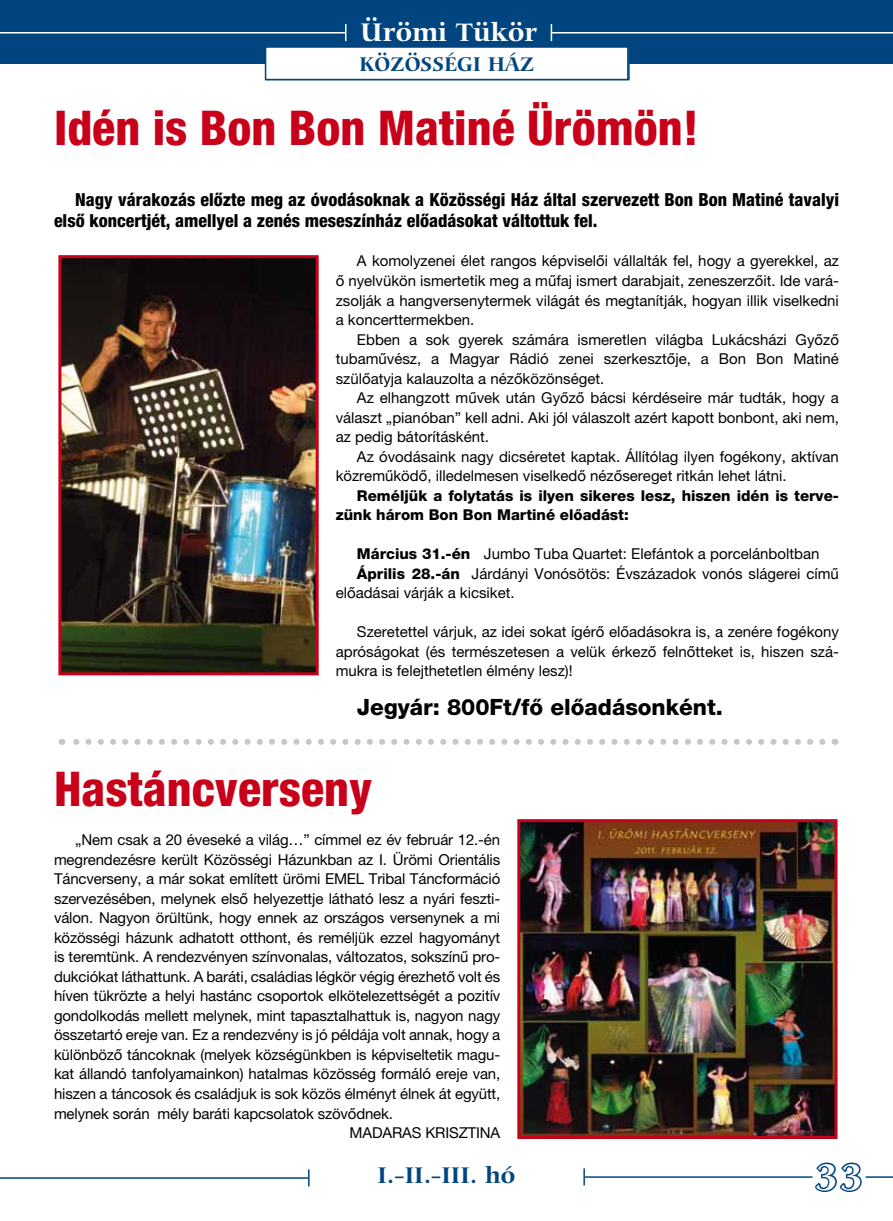
<style>
.page{position:relative;width:893px;height:1221px;background:#fff}
.page>*{position:absolute;margin:0;border:0;box-sizing:border-box;transform-origin:0 0}
.t1{font:800 condensed 48px "Helvetica Neue";color:#c90019}
.t2{font:39px "Carmina HU Bold";color:#fff}
.t3{font:27px "Carmina HU Bold";color:#fff}
.t4{font:24px "Carmina HU Bold";color:#00457f}
.t5{font:800 22.5px "Helvetica Neue";color:#000}
.t6{font:21px "Carmina HU Bold";color:#00457f}
.t7{font:800 condensed 18px/21.6px "Helvetica Neue";color:#000}
.t8{font:15px/19.5px "Helvetica Neue";letter-spacing:-.01em;color:#000;text-align:justify}
.t9{font:800 15px/19.5px "Helvetica Neue";color:#000}
.s1{font-weight:800}
</style>
<div class="page">
<div style="left:0;top:0;width:893px;height:64px;background:#00457f"></div>
<hr style="left:552px;top:32px;width:341px;height:1px;background:#fff">
<hr style="left:0;top:32px;width:345px;height:1px;background:#fff">
<svg style="left:345px;top:24px;width:1px;height:17px"></svg>
<svg style="left:551px;top:24px;width:1px;height:17px"></svg>
<div style="left:266px;top:47px;width:362px;height:33px;background:#fff"></div>
<div style="left:265px;top:46px;width:364px;height:34px;border:2px solid #00457f"></div>
<hr style="left:0;top:1177px;width:309px;height:1px;background:#00457f">
<svg style="left:308px;top:1169px;width:2px;height:17px"></svg>
<hr style="left:585px;top:1176px;width:227px;height:1px;background:#00457f">
<svg style="left:583px;top:1168px;width:2px;height:17px"></svg>
<svg style="left:815px;top:1162px;width:78px;height:30px"></svg>
<img style="left:62px;top:259px;width:253px;height:412px">
<div style="left:58px;top:255px;width:261px;height:420px;border:3px solid #c90019"></div>
<svg style="left:61px;top:739px;width:761px;height:5px"></svg>
<img style="left:521px;top:823px;width:312px;height:311px">
<div style="left:517px;top:819px;width:320px;height:319px;border:3px solid #c90019"></div>
<h3 class="t3" style="left:360px;top:16px;width:178px">ÜRÖMI TÜKÖR</h3>
<h3 class="t6" style="left:359px;top:52px;width:176px">KÖZÖSSÉGI HÁZ</h3>
<h3 class="t6" style="left:426px;top:52px;width:45px">XXX</h3>
<h1 class="t1" style="left:54px;top:98px;width:646px">Idén is Bon Bon Matiné Ürömön!</h1>
<p class="t7" style="left:54px;top:188px;width:786px;text-indent:21px">Nagy várakozás elôzte meg az óvodásoknak a Közösségi Ház által szervezett Bon Bon Matiné tavalyi elsô koncertjét, amellyel a zenés meseszínház elôadásokat váltottuk fel.</p>
<p class="t8" style="left:336px;top:251px;width:505px;text-indent:21px">A komolyzenei élet rangos képviselôi vállalták fel, hogy a gyerekkel, az ô nyelvükön ismertetik meg a mûfaj ismert darabjait, zeneszerzôit. Ide vará&shy;zsolják a hangversenytermek világát és megtanítják, hogyan illik viselkedni a koncerttermekben.</p>
<p class="t8" style="left:336px;top:329px;width:505px;text-indent:21px">Ebben a sok gyerek számára ismeretlen világba Lukácsházi Gyôzô tubamûvész, a Magyar Rádió zenei szerkesztôje, a Bon Bon Matiné szülôatyja kalauzolta a nézôközönséget.</p>
<p class="t8" style="left:336px;top:388px;width:505px;text-indent:21px">Az elhangzott mûvek után Gyôzô bácsi kérdéseire már tudták, hogy a választ „pianóban” kell adni. Aki jól válaszolt azért kapott bonbont, aki nem, az pedig bátorításként.</p>
<p class="t8" style="left:336px;top:446px;width:505px;text-indent:21px">Az óvodásaink nagy dicséretet kaptak. Állítólag ilyen fogékony, aktívan közremûködô, illedelmesen viselkedô nézôsereget ritkán lehet látni.</p>
<p class="t9" style="left:336px;top:485px;width:505px;text-indent:21px">Reméljük a folytatás is ilyen sikeres lesz, hiszen idén is terve&shy;zünk három Bon Bon Martiné elôadást:</p>
<p class="t8" style="left:357px;top:544px;width:464px"><span class="s1">Március 31.-én</span> Jumbo Tuba Quartet: Elefántok a porcelánboltban</p>
<p class="t8" style="left:357px;top:563px;width:483px"><span class="s1">Április 28.-án</span> Járdányi Vonósötös: Évszázadok vonós slágerei címû</p>
<p class="t8" style="left:336px;top:583px;width:180px">elôadásai várják a kicsiket.</p>
<p class="t8" style="left:336px;top:622px;width:505px;text-indent:21px">Szeretettel várjuk, az idei sokat ígérô elôadásokra is, a zenére fogékony apróságokat (és természetesen a velük érkezô felnôtteket is, hiszen szá&shy;mukra is felejthetetlen élmény lesz)!</p>
<h3 class="t5" style="left:357px;top:693px;width:367px">Jegyár: 800Ft/fô elôadásonként.</h3>
<h1 class="t1" style="left:54px;top:759px;width:320px">Hastáncverseny</h1>
<p class="t8" style="left:75px;top:830px;width:426px">„Nem csak a 20 éveseké a világ…” címmel ez év február 12.-én</p>
<p class="t8" style="left:54px;top:849px;width:448px">megrendezésre került Közösségi Házunkban az I. Ürömi Orientális</p>
<p class="t8" style="left:54px;top:869px;width:448px">Táncverseny, a már sokat említett ürömi EMEL Tribal Táncformáció</p>
<p class="t8" style="left:54px;top:888px;width:448px">szervezésében, melynek elsô helyezettje látható lesz a nyári feszti-</p>
<p class="t8" style="left:54px;top:908px;width:448px">válon. Nagyon örültünk, hogy ennek az országos versenynek a mi</p>
<p class="t8" style="left:54px;top:927px;width:448px">közösségi házunk adhatott otthont, és reméljük ezzel hagyományt</p>
<p class="t8" style="left:54px;top:947px;width:448px">is teremtünk. A rendezvényen színvonalas, változatos, sokszínû pro-</p>
<p class="t8" style="left:54px;top:966px;width:448px">dukciókat láthattunk. A baráti, családias légkör végig érezhetô volt és</p>
<p class="t8" style="left:54px;top:986px;width:448px">híven tükrözte a helyi hastánc csoportok elkötelezettségét a pozitív</p>
<p class="t8" style="left:54px;top:1005px;width:448px">gondolkodás mellett melynek, mint tapasztalhattuk is, nagyon nagy</p>
<p class="t8" style="left:54px;top:1025px;width:448px">összetartó ereje van. Ez a rendezvény is jó példája volt annak, hogy a</p>
<p class="t8" style="left:54px;top:1044px;width:448px">különbözô táncoknak (melyek községünkben is képviseltetik magu-</p>
<p class="t8" style="left:54px;top:1064px;width:448px">kat állandó tanfolyamainkon) hatalmas közösség formáló ereje van,</p>
<p class="t8" style="left:54px;top:1083px;width:448px">hiszen a táncosok és családjuk is sok közös élményt élnek át együtt,</p>
<p class="t8" style="left:54px;top:1103px;width:340px">melynek során mély baráti kapcsolatok szövôdnek.</p>
<p class="t8" style="left:350px;top:1122px;width:152px">MADARAS KRISZTINA</p>
<h3 class="t4" style="left:377px;top:1160px;width:139px">I.-II.-III. HÓ</h3>
<h2 class="t2" style="left:814px;top:1154px;width:51px">33</h2>
</div>
